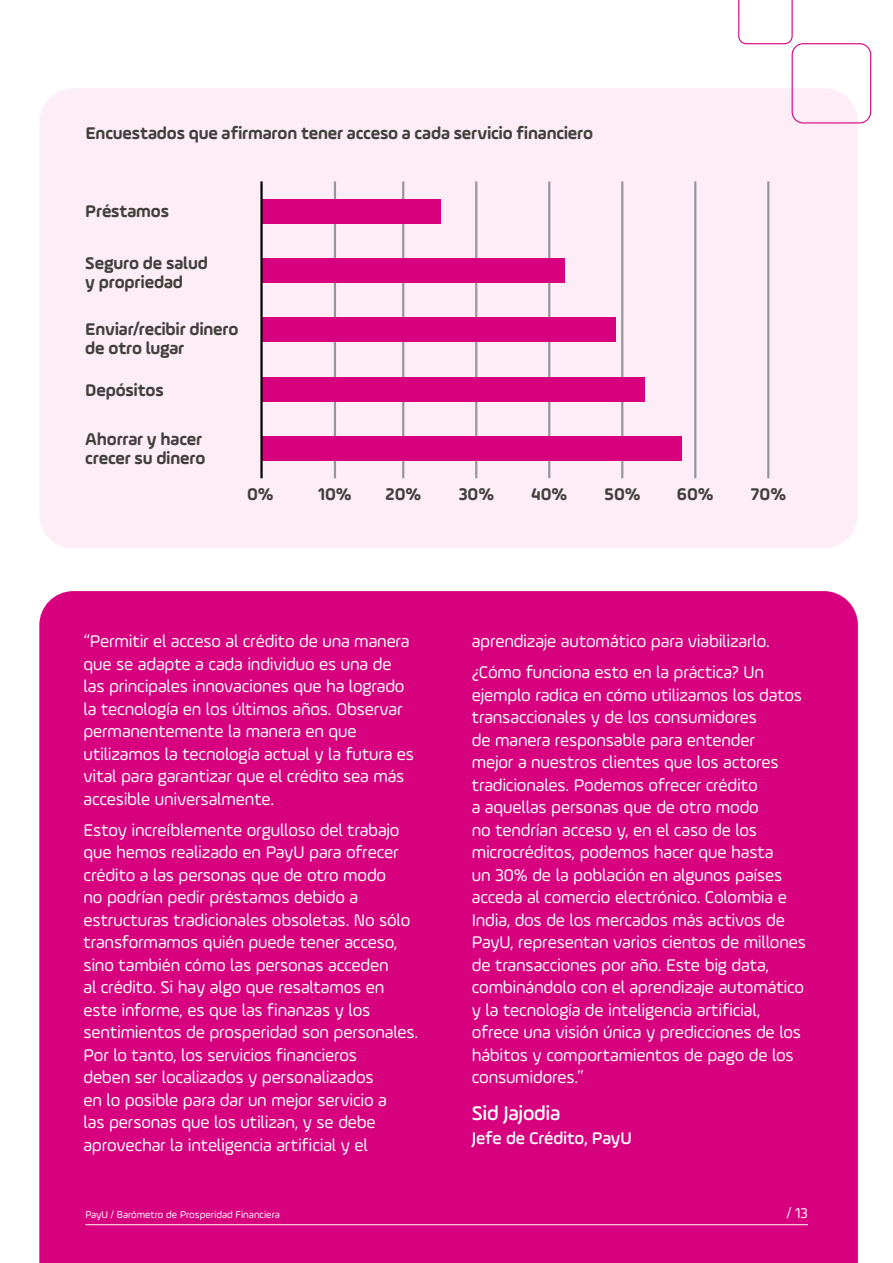
<style>
.page{position:relative;width:893px;height:1263px;background:#fff}
.page>*{position:absolute;margin:0;border:0;box-sizing:border-box;transform-origin:0 0}
.t1{font:500 21px "Ample Soft";letter-spacing:-.015em;color:#fff}
.t2{font:18px/22.5px "Ample Soft";letter-spacing:-.01em;color:#fff}
.t3{font:700 18px/19px "Ample Soft";letter-spacing:-.01em;color:#42403d}
.t4{font:500 18px "Ample Soft";letter-spacing:-.01em;color:#fff}
.t5{font:15px "Ample Soft";color:#fff}
.t6{font:10.5px "Ample Soft";color:#fff}
</style>
<div class="page">
<div style="left:39px;top:88px;width:819px;height:460px;background:#fcedf6;border-radius:34px"></div>
<div style="left:39px;top:591px;width:819px;height:672px;background:#d7007f"></div>
<hr style="left:334px;top:181px;width:2px;height:297px;background:#94969c">
<hr style="left:402px;top:181px;width:2px;height:297px;background:#94969c">
<hr style="left:475px;top:181px;width:2px;height:297px;background:#94969c">
<hr style="left:548px;top:181px;width:2px;height:297px;background:#94969c">
<hr style="left:621px;top:181px;width:2px;height:297px;background:#94969c">
<hr style="left:694px;top:181px;width:2px;height:297px;background:#94969c">
<hr style="left:767px;top:181px;width:2px;height:297px;background:#94969c">
<div style="left:262px;top:199px;width:179px;height:24px;background:#d7007f"></div>
<div style="left:262px;top:258px;width:303px;height:25px;background:#d7007f"></div>
<div style="left:262px;top:318px;width:354px;height:24px;background:#d7007f"></div>
<div style="left:262px;top:377px;width:382px;height:24px;background:#d7007f"></div>
<div style="left:262px;top:436px;width:420px;height:25px;background:#d7007f"></div>
<hr style="left:260px;top:181px;width:3px;height:297px;background:#000">
<hr style="left:85px;top:1224px;width:723px;height:1px;background:#fff">
<svg style="left:738px;top:0;width:134px;height:124px"></svg>
<p class="t3" style="left:85px;top:123px;width:509px">Encuestados que afirmaron tener acceso a cada servicio financiero</p>
<p class="t3" style="left:85px;top:201px;width:85px">Préstamos</p>
<p class="t3" style="left:85px;top:253px;width:124px">Seguro de salud y propriedad</p>
<p class="t3" style="left:85px;top:320px;width:155px">Enviar/recibir dinero de otro lugar</p>
<p class="t3" style="left:85px;top:380px;width:80px">Depósitos</p>
<p class="t3" style="left:85px;top:429px;width:122px;line-height:19.5px">Ahorrar y hacer crecer su dinero</p>
<p class="t3" style="left:247px;top:484px;width:28px">0%</p>
<p class="t3" style="left:318px;top:484px;width:35px">10%</p>
<p class="t3" style="left:385px;top:484px;width:38px">20%</p>
<p class="t3" style="left:458px;top:484px;width:37px">30%</p>
<p class="t3" style="left:531px;top:484px;width:38px">40%</p>
<p class="t3" style="left:604px;top:484px;width:38px">50%</p>
<p class="t3" style="left:677px;top:484px;width:38px">60%</p>
<p class="t3" style="left:750px;top:484px;width:37px">70%</p>
<p class="t2" style="left:84px;top:630px;width:332px">“Permitir el acceso al crédito de una manera que se adapte a cada individuo es una de las principales innovaciones que ha logrado la tecnología en los últimos años. Observar permanentemente la manera en que utilizamos la tecnología actual y la futura es vital para garantizar que el crédito sea más accesible universalmente.</p>
<p class="t2" style="left:84px;top:818px;width:336px">Estoy increíblemente orgulloso del trabajo que hemos realizado en PayU para ofrecer crédito a las personas que de otro modo<br>no podrían pedir préstamos debido a estructuras tradicionales obsoletas. No sólo transformamos quién puede tener acceso, sino también cómo las personas acceden<br>al crédito. Si hay algo que resaltamos en este informe, es que las finanzas y los sentimientos de prosperidad son personales.<br>Por lo tanto, los servicios financieros<br>deben ser localizados y personalizados<br>en lo posible para dar un mejor servicio a<br>las personas que los utilizan, y se debe aprovechar la inteligencia artificial y el</p>
<p class="t2" style="left:472px;top:625px;width:299px;line-height:31px">aprendizaje automático para viabilizarlo. ¿Cómo funciona esto en la práctica? Un</p>
<p class="t2" style="left:472px;top:683px;width:336px">ejemplo radica en cómo utilizamos los datos transaccionales y de los consumidores<br>de manera responsable para entender<br>mejor a nuestros clientes que los actores tradicionales. Podemos ofrecer crédito<br>a aquellas personas que de otro modo<br>no tendrían acceso y, en el caso de los microcréditos, podemos hacer que hasta<br>un 30% de la población en algunos países acceda al comercio electrónico. Colombia e India, dos de los mercados más activos de PayU, representan varios cientos de millones de transacciones por año. Este big data, combinándolo con el aprendizaje automático y la tecnología de inteligencia artificial, ofrece una visión única y predicciones de los hábitos y comportamientos de pago de los consumidores.”</p>
<p class="t1" style="left:472px;top:1101px;width:90px">Sid Jajodia</p>
<p class="t4" style="left:472px;top:1127px;width:161px">Jefe de Crédito, PayU</p>
<p class="t6" style="left:85px;top:1208px;width:196px">PayU / Barómetro de Prosperidad Financiera</p>
<p class="t5" style="left:787px;top:1204px;width:22px">/ 13</p>
</div>
